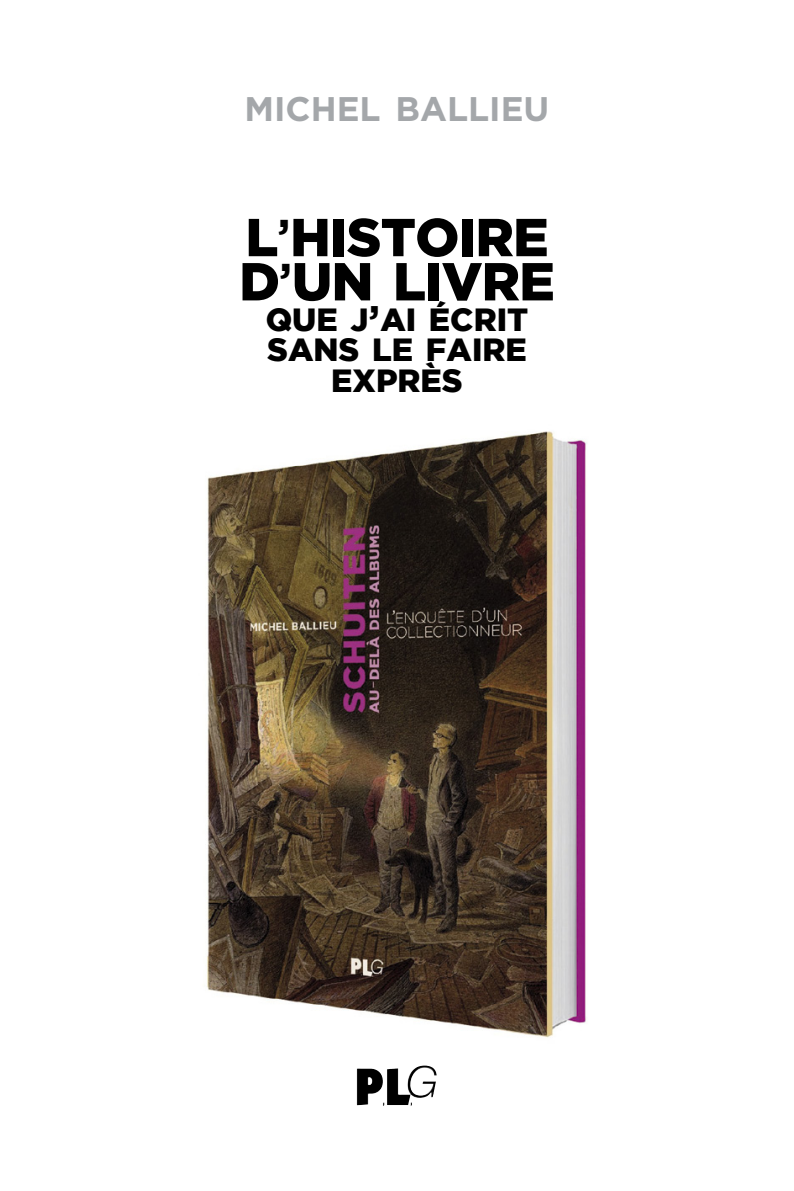
<style>
.page{position:relative;width:794px;height:1191px;background:#fff}
.page>*{position:absolute;margin:0;border:0;box-sizing:border-box;transform-origin:0 0}
.t1{font:900 53.38px/44.1px "Gotham";letter-spacing:-.015em;color:#000}
.t2{font:700 34.12px "Gotham";color:#a4a7aa}
.t3{font:900 32.02px/30.4px "Gotham";color:#000;text-align:center}
.s1{font-weight:700;font-size:45.68px}
.s2{font-weight:700;font-size:41.12px}
</style>
<div class="page">
<img style="left:207px;top:431px;width:380px;height:607px">
<img style="left:407px;top:1066px;width:29px;height:32px">
<p class="t2" style="left:244px;top:89px;width:306px">MICHEL BALLIEU</p>
<h1 class="t1" style="left:239px;top:214px;width:317px">L<span class="s1">’</span>HISTOIRE<br>D<span class="s1">’</span>UN LIVRE</h1>
<p class="t3" style="left:266px;top:303px;width:264px">QUE J<span class="s2">’</span>AI ÉCRIT<br>SANS LE FAIRE<br>EXPRÈS</p>
</div>
